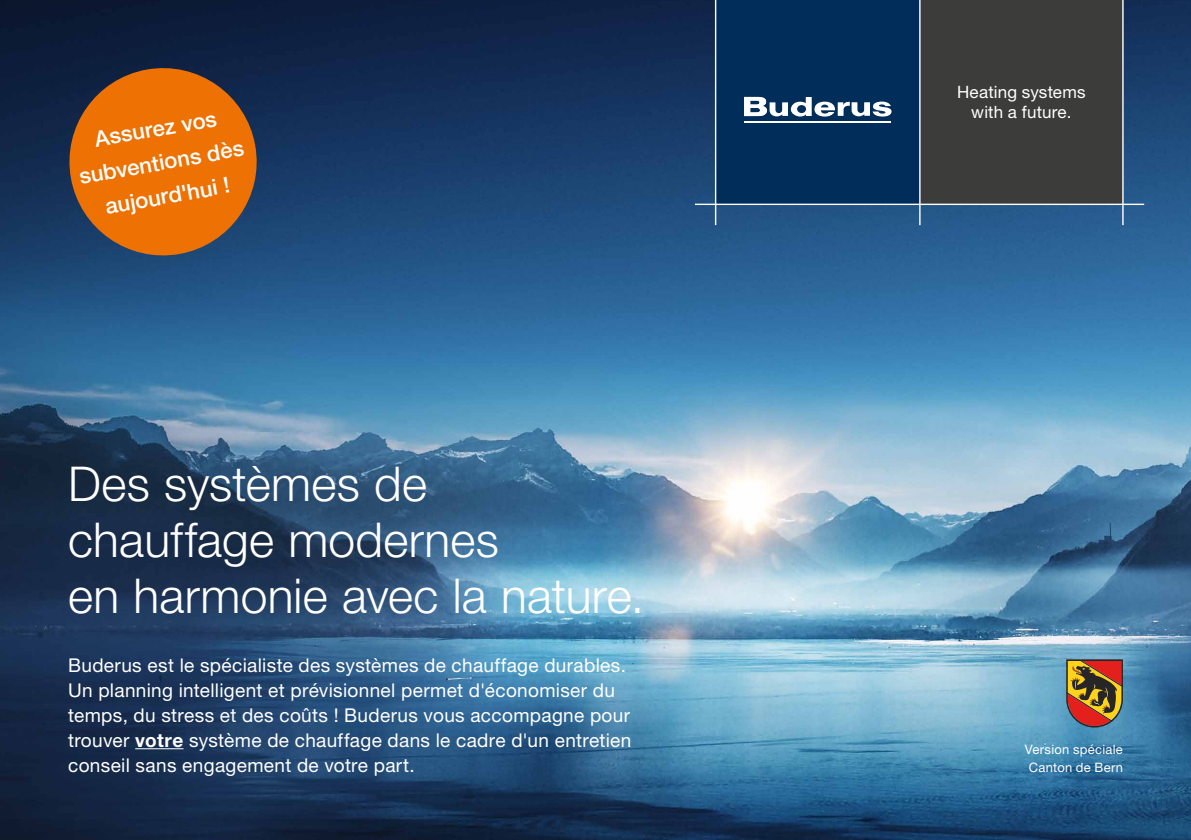
<style>
.page{position:relative;width:1191px;height:840px;background:#fff}
.page>*{position:absolute;margin:0;border:0;box-sizing:border-box;transform-origin:0 0}
.t1{font:300 48px/56px "Helvetica Neue LT Pro";letter-spacing:.005em;color:#fff}
.t2{font:500 22px/34px "Helvetica Neue LT Pro";color:#fff;text-align:center}
.t3{font:19px/25px "Helvetica Neue LT Pro";letter-spacing:.015em;color:#fff}
.t4{font:17px/20.4px "Helvetica Neue LT Pro";letter-spacing:.01em;color:#fff;text-align:center}
.t5{font:13px/18px "Helvetica Neue LT Pro";letter-spacing:.02em;color:#fff;text-align:center}
.s1{font-weight:700}
</style>
<div class="page">
<img style="left:0;top:0;width:1191px;height:839px">
<hr style="left:135px;top:747px;width:49px;height:1px;background:#fff">
<svg style="left:62px;top:61px;width:202px;height:202px;background:#a75d1f"></svg>
<svg style="left:1066px;top:659px;width:57px;height:68px;background:#985d31"></svg>
<div style="left:920px;top:0;width:203px;height:204px;background:#3c3c3b"></div>
<hr style="left:1122px;top:0;width:1px;height:225px;background:#fff">
<div style="left:715px;top:0;width:205px;height:204px;background:#002d5a"></div>
<hr style="left:744px;top:122px;width:146px;height:1px;background:#fff">
<svg style="left:744px;top:97px;width:147px;height:19px"></svg>
<hr style="left:715px;top:0;width:1px;height:225px;background:#fff">
<hr style="left:695px;top:203px;width:449px;height:2px;background:#fff">
<hr style="left:919px;top:0;width:1px;height:225px;background:#fff">
<p class="t2" style="left:71px;top:126px;width:168px;rotate:-10deg">Assurez vos subventions dès aujourd'hui !</p>
<h1 class="t1" style="left:68px;top:454px;width:578px">Des systèmes de chauffage modernes<br>en harmonie avec la nature.</h1>
<p class="t3" style="left:68px;top:651px;width:565px">Buderus est le spécialiste des systèmes de chauffage durables.<br>Un planning intelligent et prévisionnel permet d'économiser du temps, du stress et des coûts ! Buderus vous accompagne pour trouver <span class="s1">votre</span> système de chauffage dans le cadre d'un entretien conseil sans engagement de votre part.</p>
<p class="t4" style="left:957px;top:81px;width:130px">Heating systems with a future.</p>
<p class="t5" style="left:1024px;top:739px;width:100px">Version spéciale<br>Canton de Bern</p>
</div>
